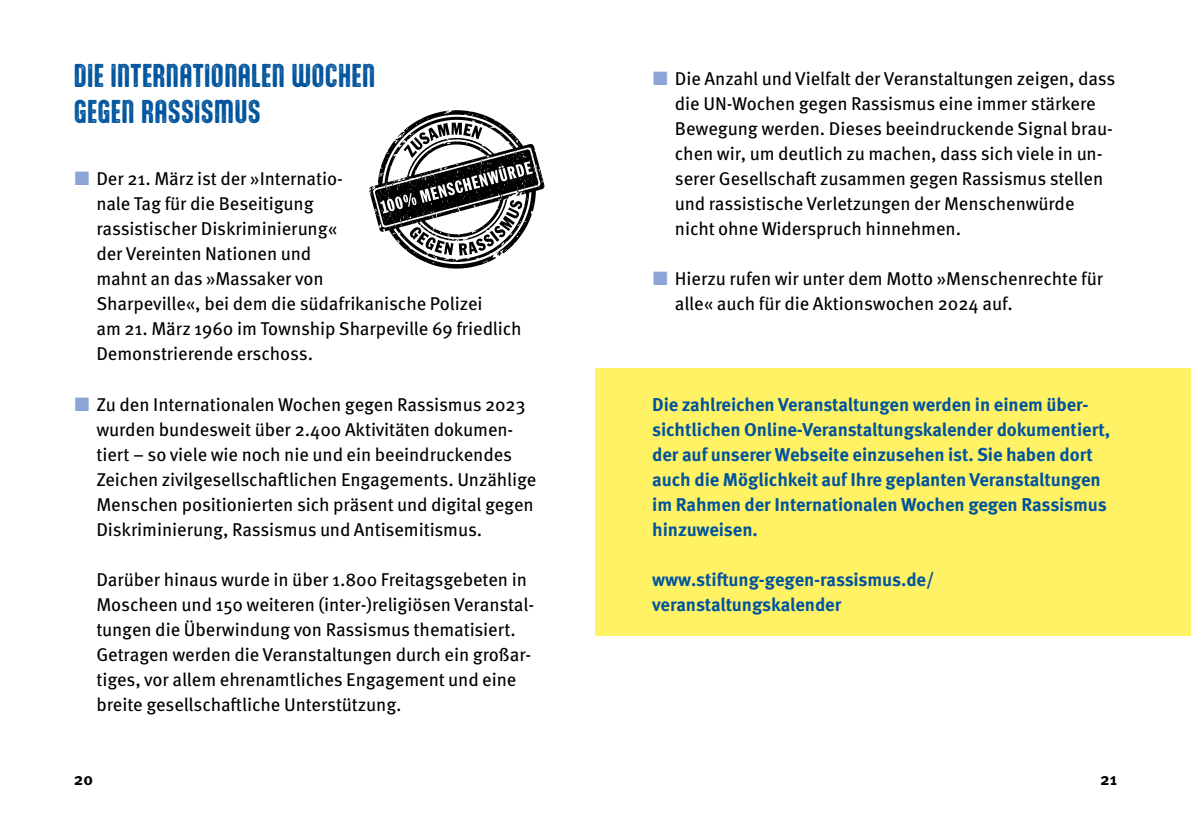
<style>
.page{position:relative;width:1191px;height:840px;background:#fff}
.page>*{position:absolute;margin:0;border:0;box-sizing:border-box;transform-origin:0 0}
._01_Head_2_Aptly_14_OGR{font:28px "Aptly Rust";letter-spacing:.01em;color:#00549d}
._01_Meta_regular_925_Einzug{font:18.4px/25px "Meta Pro";letter-spacing:-.005em;color:#000}
._01_Meta_Book_925{font:700 18.4px/25px "Meta Pro";letter-spacing:-.005em;color:#00549d}
._01_Meta_Book_925-2{font:700 17px "Meta Pro";color:#000}
</style>
<div class="page">
<div style="left:595px;top:368px;width:596px;height:267px;background:#fff264"></div>
<svg style="left:369px;top:110px;width:175px;height:158px"></svg>
<p class="_01_Head_2_Aptly_14_OGR" style="left:74px;top:58px;width:303px">DIE INTERNATIONALEN WOCHEN</p>
<p class="_01_Head_2_Aptly_14_OGR" style="left:74px;top:94px;width:188px">GEGEN RASSISMUS</p>
<p class="_01_Meta_regular_925_Einzug" style="left:96px;top:165px;width:427px">Der 21. März ist der »Internatio-<br>nale Tag für die Beseitigung<br>rassistischer Diskriminierung«<br>der Vereinten Nationen und<br>mahnt an das »Massaker von<br>Sharpeville«, bei dem die südafrikanische Polizei<br>am 21. März 1960 im Township Sharpeville 69 friedlich Demonstrierende erschoss.</p>
<p class="_01_Meta_regular_925_Einzug" style="left:96px;top:390px;width:441px">Zu den Internationalen Wochen gegen Rassismus 2023 wurden bundesweit über 2.400 Aktivitäten dokumen&shy;tiert – so viele wie noch nie und ein beeindruckendes Zeichen zivilgesellschaftlichen Engagements. Unzählige Menschen positionierten sich präsent und digital gegen Diskriminierung, Rassismus und Antisemitismus.</p>
<p class="_01_Meta_regular_925_Einzug" style="left:96px;top:565px;width:439px">Darüber hinaus wurde in über 1.800 Freitagsgebeten in Moscheen und 150 weiteren (inter-)religiösen Veranstal&shy;tungen die Überwindung von Rassismus thematisiert.<br>Getragen werden die Veranstaltungen durch ein großar&shy;tiges, vor allem ehrenamtliches Engagement und eine breite gesellschaftliche Unterstützung.</p>
<p class="_01_Meta_regular_925_Einzug" style="left:675px;top:65px;width:442px">Die Anzahl und Vielfalt der Veranstaltungen zeigen, dass die UN-Wochen gegen Rassismus eine immer stärkere Bewegung werden. Dieses beeindruckende Signal brau&shy;chen wir, um deutlich zu machen, dass sich viele in un&shy;serer Gesellschaft zusammen gegen Rassismus stellen und rassistische Verletzungen der Menschenwürde nicht ohne Widerspruch hinnehmen.</p>
<p class="_01_Meta_regular_925_Einzug" style="left:675px;top:265px;width:430px">Hierzu rufen wir unter dem Motto »Menschenrechte für alle« auch für die Aktionswochen 2024 auf.</p>
<p class="_01_Meta_Book_925" style="left:652px;top:390px;width:460px">Die zahlreichen Veranstaltungen werden in einem über&shy;sichtlichen Online-Veranstaltungskalender dokumentiert, der auf unserer Webseite einzusehen ist. Sie haben dort auch die Möglichkeit auf Ihre geplanten Veranstaltungen im Rahmen der Internationalen Wochen gegen Rassismus hinzuweisen.</p>
<p class="_01_Meta_Book_925" style="left:652px;top:565px;width:284px">www.stiftung-gegen-rassismus.de/ veranstaltungskalender</p>
<p class="_01_Meta_Book_925-2" style="left:74px;top:765px;width:21px">20</p>
<p class="_01_Meta_Book_925-2" style="left:1100px;top:765px;width:19px">21</p>
</div>
